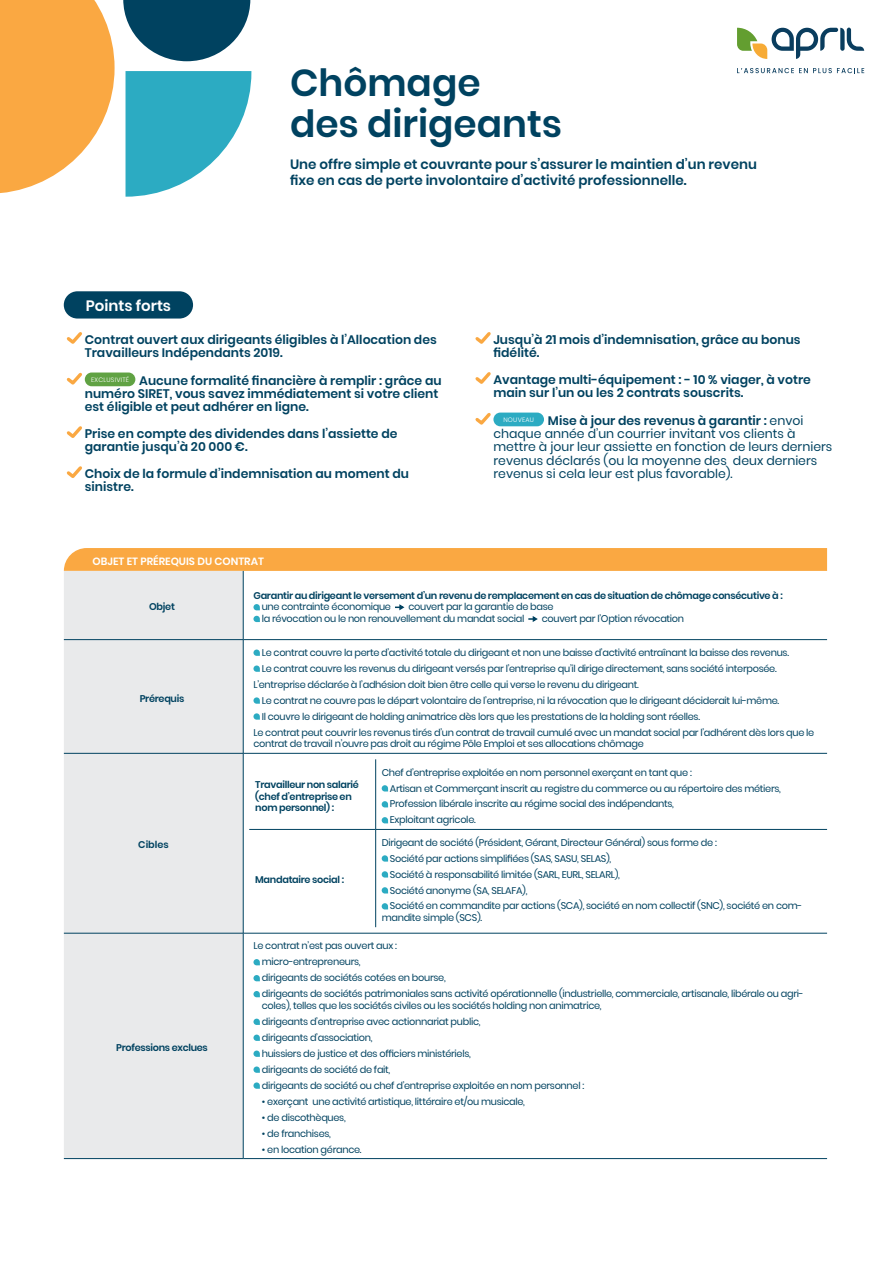
<style>
.page{position:relative;width:893px;height:1263px;background:#fff}
.page>*{position:absolute;margin:0;border:0;box-sizing:border-box;transform-origin:0 0}
.t1{font:600 37.5px/40.5px "Poppins";color:#004260}
.t2{font:600 15px "Poppins";color:#fff}
.t3{font:600 13.5px/16.2px "Poppins";color:#004260}
.t4{font:600 12.45px/13.4px "Poppins";color:#004260}
.t5{font:12.45px/13.4px "Poppins";color:#004260}
.t6{font:600 10.5px "Poppins";color:#fff}
.t7{font:9.75px/11.7px "Poppins";letter-spacing:-.03em;color:#004260}
.t8{font:600 9.75px/11.7px "Poppins";letter-spacing:-.03em;color:#004260}
.t9{font:300 6.45px "Poppins";letter-spacing:.04em;color:#fff}
.s1{font-weight:600}
</style>
<div class="page">
<div style="left:62px;top:289px;width:133px;height:32px;background:#004260;border-radius:16px"></div>
<div style="left:60px;top:287px;width:137px;height:36px;border:4px solid #fff;border-radius:16px"></div>
<div style="left:64px;top:548px;width:763px;height:23px;background:#faa842"></div>
<svg style="left:66px;top:332px;width:16px;height:12px"></svg>
<svg style="left:66px;top:372px;width:19px;height:13px"></svg>
<div style="left:85px;top:372px;width:50px;height:14px;background:#60a243;border-radius:7px"></div>
<svg style="left:66px;top:426px;width:16px;height:12px"></svg>
<svg style="left:66px;top:466px;width:16px;height:12px"></svg>
<svg style="left:475px;top:332px;width:16px;height:12px"></svg>
<svg style="left:475px;top:372px;width:16px;height:12px"></svg>
<svg style="left:475px;top:413px;width:16px;height:12px"></svg>
<div style="left:493px;top:413px;width:51px;height:13px;background:#2cabc2;border-radius:7px"></div>
<div style="left:64px;top:571px;width:179px;height:587px;background:#e9eaeb"></div>
<hr style="left:243px;top:571px;width:1px;height:68px;background:#004260">
<hr style="left:64px;top:639px;width:179px;height:1px;background:#004260">
<hr style="left:243px;top:639px;width:584px;height:1px;background:#004260">
<hr style="left:243px;top:640px;width:1px;height:113px;background:#004260">
<hr style="left:64px;top:753px;width:179px;height:1px;background:#004260">
<hr style="left:243px;top:753px;width:584px;height:1px;background:#004260">
<hr style="left:243px;top:753px;width:1px;height:180px;background:#004260">
<hr style="left:64px;top:933px;width:179px;height:1px;background:#004260">
<hr style="left:243px;top:933px;width:584px;height:1px;background:#004260">
<hr style="left:243px;top:933px;width:1px;height:225px;background:#004260">
<hr style="left:64px;top:1158px;width:179px;height:1px;background:#004260">
<hr style="left:243px;top:1158px;width:584px;height:1px;background:#004260">
<svg style="left:253px;top:604px;width:7px;height:6px"></svg>
<svg style="left:395px;top:604px;width:10px;height:7px"></svg>
<svg style="left:253px;top:616px;width:7px;height:6px"></svg>
<svg style="left:528px;top:616px;width:10px;height:6px"></svg>
<svg style="left:253px;top:649px;width:7px;height:7px"></svg>
<svg style="left:253px;top:665px;width:7px;height:7px"></svg>
<svg style="left:253px;top:697px;width:7px;height:7px"></svg>
<svg style="left:253px;top:713px;width:7px;height:7px"></svg>
<hr style="left:375px;top:759px;width:1px;height:70px;background:#004260">
<hr style="left:249px;top:829px;width:127px;height:1px;background:#004260">
<hr style="left:376px;top:829px;width:451px;height:1px;background:#004260">
<hr style="left:375px;top:830px;width:1px;height:97px;background:#004260">
<svg style="left:382px;top:785px;width:6px;height:6px"></svg>
<svg style="left:382px;top:801px;width:6px;height:6px"></svg>
<svg style="left:382px;top:817px;width:6px;height:6px"></svg>
<svg style="left:382px;top:855px;width:6px;height:7px"></svg>
<svg style="left:382px;top:871px;width:6px;height:6px"></svg>
<svg style="left:382px;top:887px;width:6px;height:6px"></svg>
<svg style="left:382px;top:903px;width:6px;height:6px"></svg>
<svg style="left:253px;top:959px;width:7px;height:6px"></svg>
<svg style="left:253px;top:975px;width:7px;height:6px"></svg>
<svg style="left:253px;top:991px;width:7px;height:6px"></svg>
<svg style="left:253px;top:1018px;width:7px;height:7px"></svg>
<svg style="left:253px;top:1034px;width:7px;height:7px"></svg>
<svg style="left:253px;top:1050px;width:7px;height:7px"></svg>
<svg style="left:253px;top:1066px;width:7px;height:7px"></svg>
<svg style="left:253px;top:1082px;width:7px;height:7px"></svg>
<svg style="left:126px;top:71px;width:125px;height:126px"></svg>
<svg style="left:123px;top:0;width:127px;height:61px"></svg>
<svg style="left:0;top:0;width:115px;height:193px"></svg>
<svg style="left:737px;top:68px;width:127px;height:5px"></svg>
<svg style="left:737px;top:28px;width:127px;height:31px"></svg>
<p class="t2" style="left:86px;top:297px;width:87px">Points forts</p>
<p class="t1" style="left:290px;top:63px;width:274px">Chômage<br>des dirigeants</p>
<p class="t3" style="left:290px;top:157px;width:468px">Une offre simple et couvrante pour s’assurer le maintien d’un revenu fixe en cas de perte involontaire d’activité professionnelle.</p>
<p class="t4" style="left:85px;top:333px;width:354px">Contrat ouvert aux dirigeants éligibles à l’Allocation des<br>Travailleurs Indépendants 2019.</p>
<p class="t9" style="left:91px;top:376px;width:40px">EXCLUSIVITÉ</p>
<p class="t4" style="left:85px;top:374px;width:358px;text-indent:54px">Aucune formalité financière à remplir : grâce au numéro SIRET, vous savez immédiatement si votre client est éligible et peut adhérer en ligne.</p>
<p class="t4" style="left:85px;top:427px;width:314px">Prise en compte des dividendes dans l’assiette de garantie jusqu’à 20 000 €.</p>
<p class="t4" style="left:85px;top:467px;width:326px">Choix de la formule d’indemnisation au moment du sinistre.</p>
<p class="t6" style="left:93px;top:555px;width:173px">OBJET ET PRÉREQUIS DU CONTRAT</p>
<p class="t4" style="left:493px;top:333px;width:309px">Jusqu’à 21 mois d’indemnisation, grâce au bonus fidélité.</p>
<p class="t4" style="left:493px;top:373px;width:319px">Avantage multi-équipement : - 10 % viager, à votre main sur l’un ou les 2 contrats souscrits.</p>
<p class="t9" style="left:503px;top:416px;width:32px">NOUVEAU</p>
<p class="t5" style="left:493px;top:414px;width:340px;text-indent:54px"><span class="s1">Mise à jour des revenus à garantir :</span> envoi chaque année d’un courrier invitant vos clients à mettre à jour leur assiette en fonction de leurs derniers revenus déclarés (ou la moyenne des deux derniers revenus si cela leur est plus favorable).</p>
<p class="t8" style="left:149px;top:601px;width:27px">Objet</p>
<p class="t8" style="left:140px;top:692px;width:46px">Prérequis</p>
<p class="t8" style="left:138px;top:839px;width:32px">Cibles</p>
<p class="t8" style="left:116px;top:1042px;width:93px">Professions exclues</p>
<p class="t8" style="left:253px;top:589px;width:531px">Garantir au dirigeant le versement d’un revenu de remplacement en cas de situation de chômage consécutive à :</p>
<p class="t7" style="left:262px;top:601px;width:131px">une contrainte économique</p>
<p class="t7" style="left:408px;top:601px;width:147px">couvert par la garantie de base</p>
<p class="t7" style="left:262px;top:613px;width:264px">la révocation ou le non renouvellement du mandat social</p>
<p class="t7" style="left:542px;top:613px;width:144px">couvert par l’Option révocation</p>
<p class="t7" style="left:262px;top:647px;width:529px">Le contrat couvre la perte d’activité totale du dirigeant et non une baisse d’activité entraînant la baisse des revenus.</p>
<p class="t7" style="left:262px;top:663px;width:516px">Le contrat couvre les revenus du dirigeant versés par l’entreprise qu’il dirige directement, sans société interposée.</p>
<p class="t7" style="left:253px;top:678px;width:387px">L’entreprise déclarée à l’adhésion doit bien être celle qui verse le revenu du dirigeant.</p>
<p class="t7" style="left:262px;top:694px;width:519px">Le contrat ne couvre pas le départ volontaire de l’entreprise, ni la révocation que le dirigeant déciderait lui-même.</p>
<p class="t7" style="left:262px;top:710px;width:440px">Il couvre le dirigeant de holding animatrice dès lors que les prestations de la holding sont réelles.</p>
<p class="t7" style="left:253px;top:726px;width:562px">Le contrat peut couvrir les revenus tirés d’un contrat de travail cumulé avec un mandat social par l’adhérent dès lors que le contrat de travail n’ouvre pas droit au régime Pôle Emploi et ses allocations chômage</p>
<p class="t8" style="left:255px;top:778px;width:105px">Travailleur non salarié (chef d’entreprise en nom personnel) :</p>
<p class="t8" style="left:255px;top:874px;width:90px">Mandataire social :</p>
<p class="t7" style="left:382px;top:766px;width:312px">Chef d’entreprise exploitée en nom personnel exerçant en tant que :</p>
<p class="t7" style="left:390px;top:782px;width:393px">Artisan et Commerçant inscrit au registre du commerce ou au répertoire des métiers,</p>
<p class="t7" style="left:390px;top:798px;width:285px">Profession libérale inscrite au régime social des indépendants,</p>
<p class="t7" style="left:390px;top:814px;width:87px">Exploitant agricole.</p>
<p class="t7" style="left:382px;top:836px;width:337px">Dirigeant de société (Président, Gérant, Directeur Général) sous forme de :</p>
<p class="t7" style="left:390px;top:852px;width:223px">Société par actions simplifiées (SAS, SASU, SELAS),</p>
<p class="t7" style="left:390px;top:868px;width:231px">Société à responsabilité limitée (SARL, EURL, SELARL),</p>
<p class="t7" style="left:390px;top:884px;width:139px">Société anonyme (SA, SELAFA),</p>
<p class="t7" style="left:382px;top:900px;width:422px;text-indent:8px">Société en commandite par actions (SCA), société en nom collectif (SNC), société en com&shy;mandite simple (SCS).</p>
<p class="t7" style="left:253px;top:940px;width:145px">Le contrat n’est pas ouvert aux :</p>
<p class="t7" style="left:262px;top:956px;width:100px">micro-entrepreneurs,</p>
<p class="t7" style="left:262px;top:972px;width:186px">dirigeants de sociétés cotées en bourse,</p>
<p class="t7" style="left:262px;top:988px;width:544px">dirigeants de sociétés patrimoniales sans activité opérationnelle (industrielle, commerciale, artisanale, libérale ou agri&shy;coles), telles que les sociétés civiles ou les sociétés holding non animatrice,</p>
<p class="t7" style="left:262px;top:1016px;width:220px">dirigeants d’entreprise avec actionnariat public,</p>
<p class="t7" style="left:262px;top:1032px;width:112px">dirigeants d’association,</p>
<p class="t7" style="left:262px;top:1048px;width:211px">huissiers de justice et des officiers ministériels,</p>
<p class="t7" style="left:262px;top:1063px;width:130px">dirigeants de société de fait,</p>
<p class="t7" style="left:262px;top:1079px;width:324px">dirigeants de société ou chef d’entreprise exploitée en nom personnel :</p>
<p class="t7" style="left:262px;top:1095px;width:264px">• exerçant une activité artistique, littéraire et/ou musicale,</p>
<p class="t7" style="left:262px;top:1111px;width:85px">• de discothèques,</p>
<p class="t7" style="left:262px;top:1127px;width:70px">• de franchises,</p>
<p class="t7" style="left:262px;top:1143px;width:101px">• en location gérance.</p>
</div>
